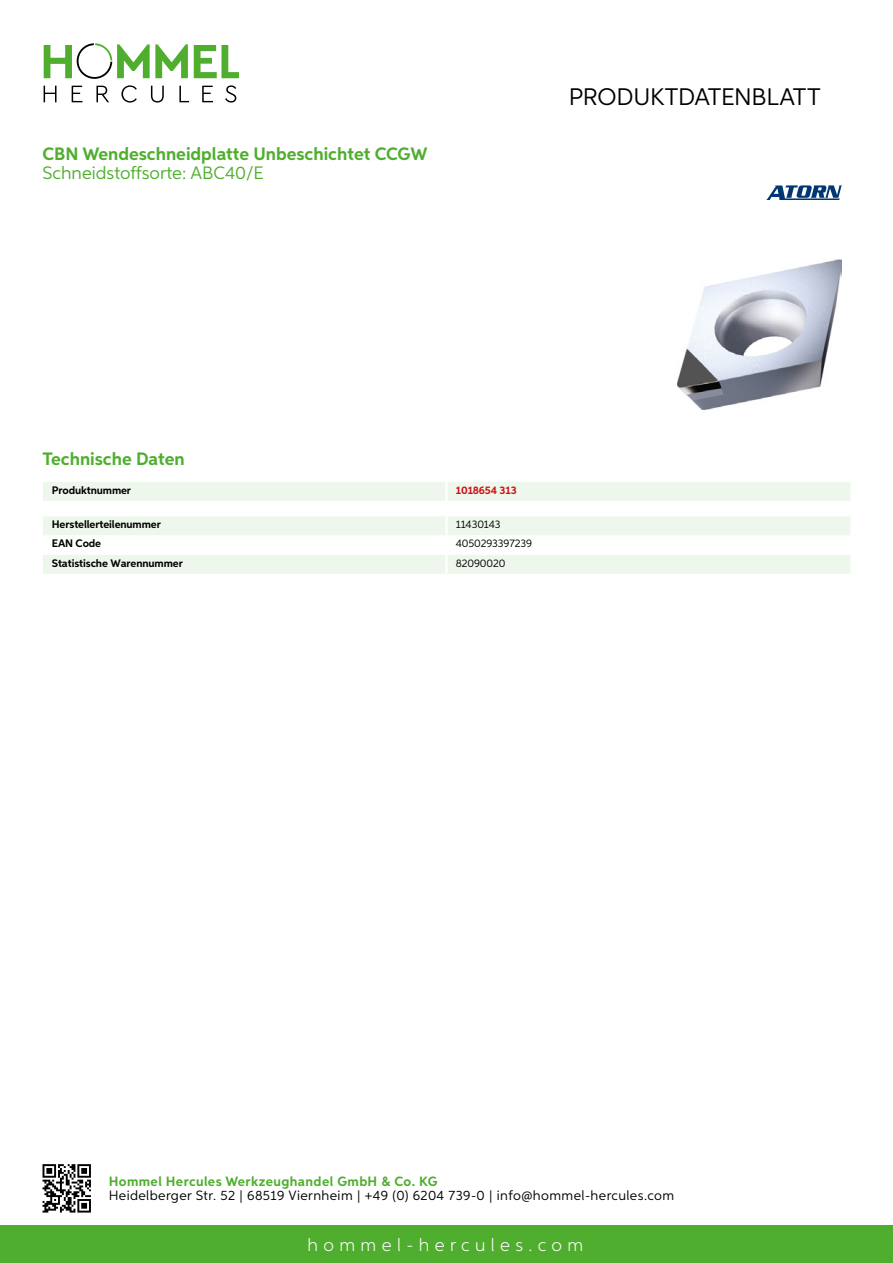
<style>
.page{position:relative;width:893px;height:1263px;background:#fff}
.page>*{position:absolute;margin:0;border:0;box-sizing:border-box;transform-origin:0 0}
.t1{font:24px "Aspira";letter-spacing:-.01em;color:#000}
.t2{font:700 18px "Aspira";color:#50ae2f}
.t3{font:18px "Aspira";color:#50ae2f}
.t4{font:300 18px "Aspira";letter-spacing:.3em;color:#fff}
.t5{font:13.5px "Aspira";letter-spacing:.03em;color:#000}
.t6{font:700 13.5px "Aspira";letter-spacing:.03em;color:#50ae2f}
.t7{font:700 10.95px "Aspira";letter-spacing:-.01em;color:#000}
.t8{font:10.95px "Aspira";letter-spacing:-.01em;color:#000}
.t9{font:700 10.95px "Aspira";letter-spacing:-.01em;color:#cd1013}
</style>
<div class="page">
<div style="left:0;top:1226px;width:893px;height:37px;background:#50ae2f"></div>
<svg style="left:43px;top:1164px;width:48px;height:48px"></svg>
<svg style="left:194px;top:45px;width:45px;height:33px"></svg>
<svg style="left:44px;top:43px;width:144px;height:36px"></svg>
<svg style="left:44px;top:86px;width:13px;height:16px"></svg>
<svg style="left:72px;top:86px;width:10px;height:16px"></svg>
<svg style="left:96px;top:86px;width:13px;height:16px"></svg>
<svg style="left:121px;top:85px;width:16px;height:18px"></svg>
<svg style="left:151px;top:86px;width:13px;height:17px"></svg>
<svg style="left:179px;top:86px;width:10px;height:16px"></svg>
<svg style="left:202px;top:86px;width:11px;height:16px"></svg>
<svg style="left:225px;top:85px;width:11px;height:18px"></svg>
<div style="left:43px;top:482px;width:807px;height:19px;background:#eef7eb"></div>
<hr style="left:445px;top:482px;width:3px;height:19px;background:#fff">
<svg style="left:43px;top:516px;width:807px;height:58px"></svg>
<hr style="left:445px;top:555px;width:3px;height:19px;background:#fff">
<img style="left:678px;top:259px;width:164px;height:150px">
<svg style="left:766px;top:185px;width:76px;height:15px"></svg>
<h2 class="t2" style="left:43px;top:142px;width:386px">CBN Wendeschneidplatte Unbeschichtet CCGW</h2>
<h2 class="t3" style="left:43px;top:162px;width:220px">Schneidstoffsorte: ABC40/E</h2>
<h1 class="t1" style="left:569px;top:82px;width:253px">Produktdatenblatt</h1>
<h2 class="t2" style="left:43px;top:448px;width:144px">Technische Daten</h2>
<p class="t7" style="left:52px;top:483px;width:81px">Produktnummer</p>
<p class="t9" style="left:456px;top:483px;width:62px">1018654 313</p>
<p class="t7" style="left:52px;top:518px;width:111px">Herstellerteilenummer</p>
<p class="t8" style="left:456px;top:518px;width:46px">11430143</p>
<p class="t7" style="left:52px;top:537px;width:51px">EAN Code</p>
<p class="t8" style="left:456px;top:537px;width:78px">4050293397239</p>
<p class="t7" style="left:52px;top:556px;width:132px">Statistische Warennummer</p>
<p class="t8" style="left:456px;top:556px;width:51px">82090020</p>
<p class="t6" style="left:109px;top:1172px;width:330px">Hommel Hercules Werkzeughandel GmbH &amp; Co. KG</p>
<p class="t5" style="left:109px;top:1187px;width:567px">Heidelberger Str. 52 | 68519 Viernheim | +49 (0) 6204 739-0 | info@hommel-hercules.com</p>
<h2 class="t4" style="left:307px;top:1234px;width:277px">hommel-hercules.com</h2>
</div>
